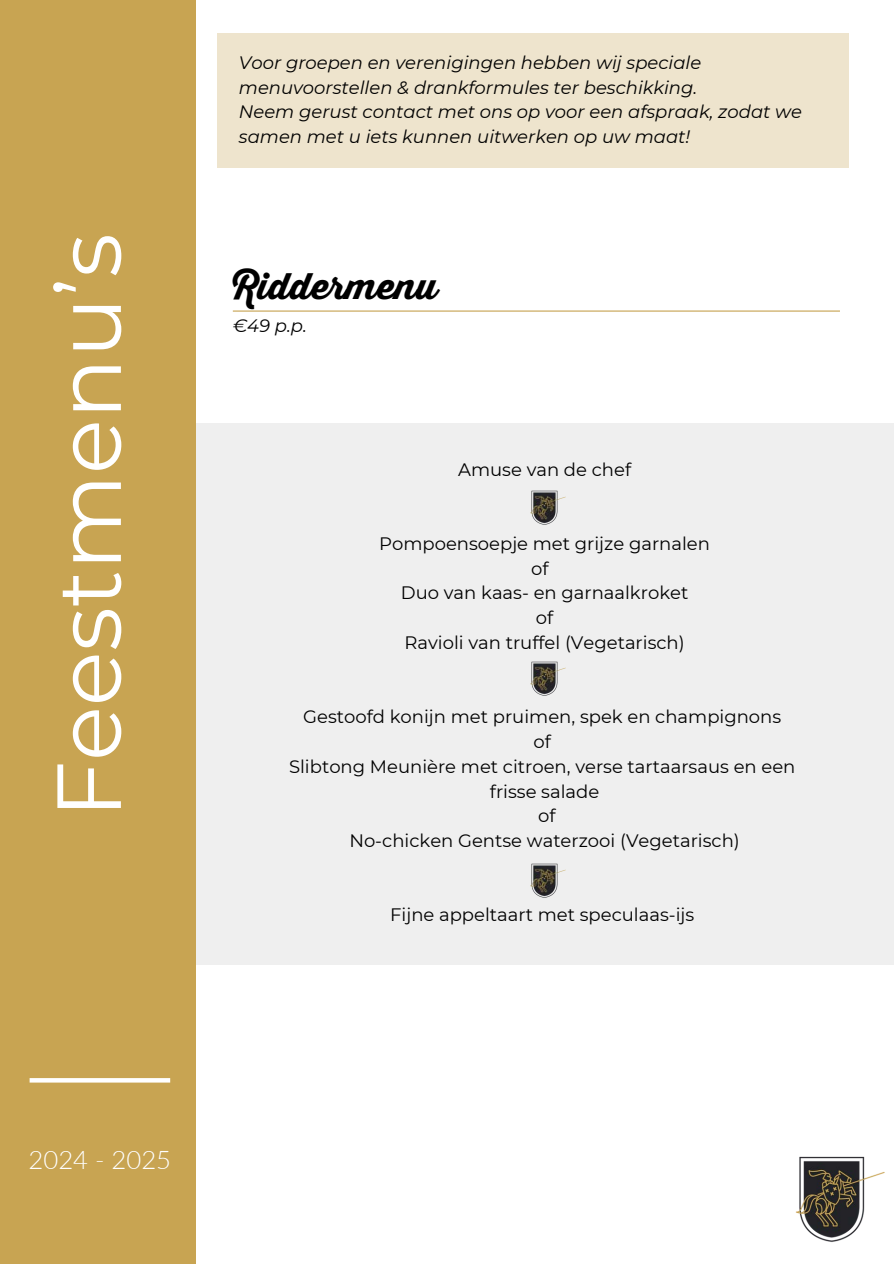
<style>
.page{position:relative;width:894px;height:1264px;background:#fff}
.page>*{position:absolute;margin:0;border:0;box-sizing:border-box;transform-origin:0 0}
.t1{font:90.6px "Montserrat";color:#fff}
.t2{font:36px "Thirsty Script Extrabold Demo";color:#000}
.t3{font:300 25.65px "Lato";color:#fff}
.t4{font:18px "Montserrat";color:#000}
.t5{font:italic 18px/24.8px "Montserrat";color:#000}
</style>
<div class="page">
<div style="left:195px;top:423px;width:698px;height:541px;background:#efefef"></div>
<div style="left:0;top:0;width:195px;height:1263px;background:#c8a452"></div>
<svg style="left:30px;top:1078px;width:140px;height:4px"></svg>
<img style="left:795px;top:1156px;width:90px;height:86px">
<hr style="left:233px;top:310px;width:606px;height:1px;background:#c7a351">
<div style="left:217px;top:33px;width:631px;height:134px;background:#eee4cd"></div>
<img style="left:530px;top:490px;width:36px;height:35px">
<img style="left:530px;top:662px;width:36px;height:34px">
<img style="left:530px;top:863px;width:36px;height:35px">
<p class="t1" style="left:33px;top:818px;width:586px;rotate:-90deg">Feestmenu’s</p>
<p class="t5" style="left:239px;top:50px;width:464px">Voor groepen en verenigingen hebben wij speciale</p>
<p class="t5" style="left:239px;top:75px;width:460px">menuvoorstellen &amp; drankformules ter beschikking.</p>
<p class="t5" style="left:239px;top:100px;width:564px">Neem gerust contact met ons op voor een afspraak, zodat we samen met u iets kunnen uitwerken op uw maat!</p>
<p class="t2" style="left:233px;top:265px;width:206px">Riddermenu</p>
<p class="t5" style="left:233px;top:313px;width:76px">€49 p.p.</p>
<h3 class="t4" style="left:458px;top:458px;width:174px">Amuse van de chef</h3>
<p class="t4" style="left:379px;top:532px;width:332px">Pompoensoepje met grijze garnalen</p>
<p class="t4" style="left:531px;top:557px;width:19px">of</p>
<p class="t4" style="left:401px;top:582px;width:289px">Duo van kaas- en garnaalkroket</p>
<h2 class="t4" style="left:535px;top:606px;width:19px">of</h2>
<p class="t4" style="left:404px;top:631px;width:282px">Ravioli van truffel (Vegetarisch)</p>
<p class="t4" style="left:303px;top:705px;width:479px">Gestoofd konijn met pruimen, spek en champignons</p>
<p class="t4" style="left:533px;top:730px;width:19px">of</p>
<p class="t4" style="left:289px;top:755px;width:507px">Slibtong Meunière met citroen, verse tartaarsaus en een</p>
<p class="t4" style="left:490px;top:780px;width:111px">frisse salade</p>
<p class="t4" style="left:538px;top:804px;width:19px">of</p>
<p class="t4" style="left:349px;top:829px;width:392px">No-chicken Gentse waterzooi (Vegetarisch)</p>
<p class="t4" style="left:390px;top:903px;width:305px">Fijne appeltaart met speculaas-ijs</p>
<p class="t3" style="left:29px;top:1143px;width:144px">2024 - 2025</p>
</div>
